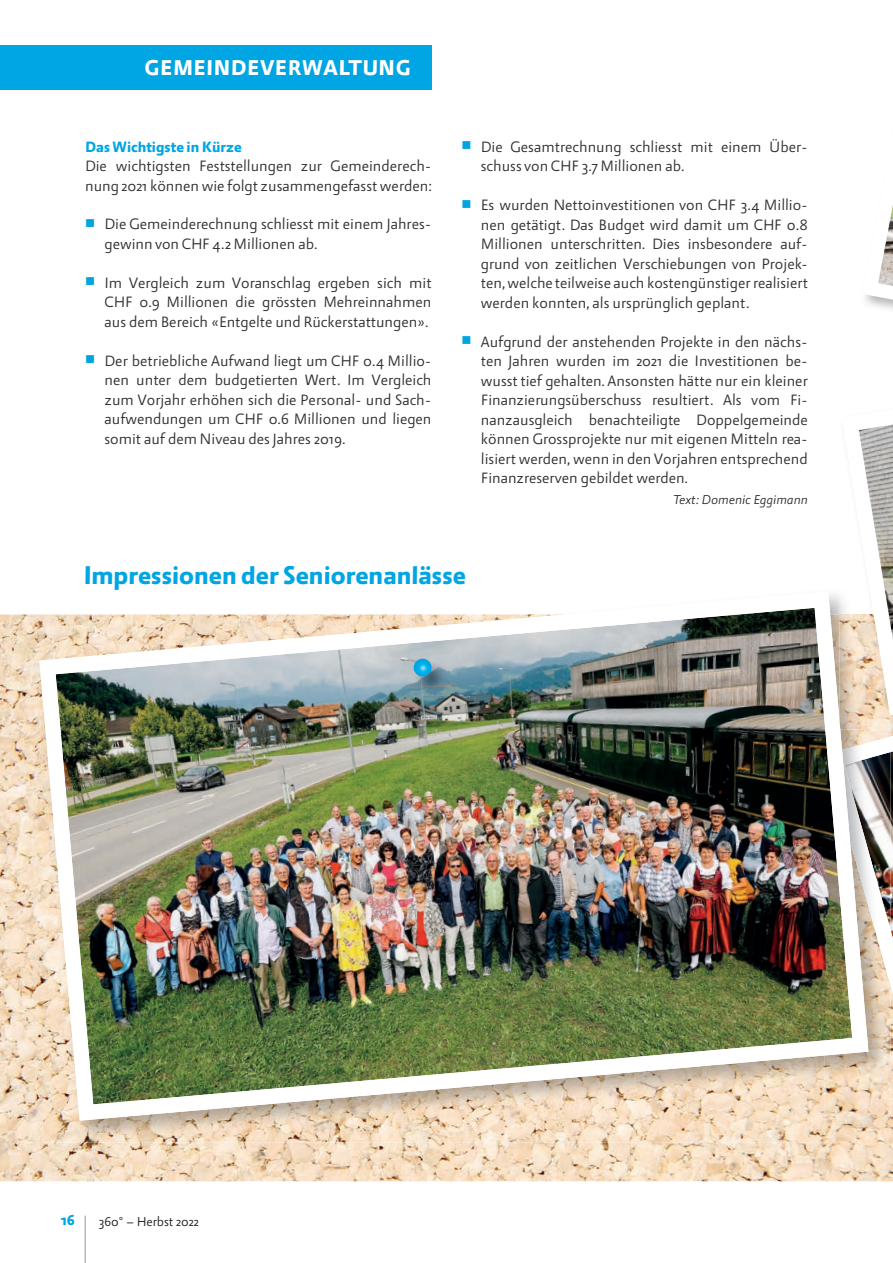
<style>
.page{position:relative;width:893px;height:1263px;background:#fff}
.page>*{position:absolute;margin:0;border:0;box-sizing:border-box;transform-origin:0 0}
.t1{font:27px "Allegra 6 Bold";color:#00a5e3}
.t2{font:22.5px "Allegra 6 Bold";letter-spacing:.03em;color:#fff}
.t3{font:16.5px "Allegra 6 Bold";color:#00a5e3}
.t4{font:15.75px/19.5px "Allegra 2 Regular";color:#312f30;text-align:justify}
.t5{font:15.75px "Allegra 6 Bold";color:#00a5e3}
.t6{font:13.5px "Allegra 22 Regular Italic";color:#312f30}
.t7{font:13.5px "Allegra 2 Regular";color:#231f20}
.s1{color:#00a4de}
</style>
<div class="page">
<img style="left:0;top:614px;width:893px;height:567px">
<hr style="left:85px;top:1215px;width:1px;height:48px;background:#939598">
<div style="left:0;top:46px;width:432px;height:44px;background:#00a5e3"></div>
<img style="left:868px;top:729px;width:25px;height:386px">
<svg style="left:868px;top:736px;width:25px;height:258px"></svg>
<img style="left:36px;top:667px;width:53px;height:475px">
<img style="left:410px;top:1121px;width:427px;height:21px">
<img style="left:837px;top:1115px;width:53px;height:27px">
<img style="left:89px;top:1121px;width:321px;height:21px">
<img style="left:868px;top:736px;width:22px;height:249px">
<img style="left:39px;top:594px;width:829px;height:527px">
<img style="left:413px;top:659px;width:36px;height:36px">
<svg style="left:413px;top:659px;width:19px;height:18px"></svg>
<svg style="left:830px;top:205px;width:63px;height:524px"></svg>
<h2 class="t2" style="left:145px;top:55px;width:267px">GEMEINDEVERWALTUNG</h2>
<p class="t5" style="left:85px;top:138px;width:158px">Das Wichtigste in Kürze</p>
<p class="t4" style="left:85px;top:157px;width:348px">Die wichtigsten Feststellungen zur Gemeinderech&shy;nung 2021 können wie folgt zusammengefasst werden:</p>
<p class="t4" style="left:105px;top:215px;width:329px;text-indent:-19px"><span class="s1">■</span> Die Gemeinderechnung schliesst mit einem Jahres&shy;gewinn von CHF 4.2 Millionen ab.</p>
<p class="t4" style="left:105px;top:273px;width:329px;text-indent:-19px"><span class="s1">■</span> Im Vergleich zum Voranschlag ergeben sich mit CHF 0.9 Millionen die grössten Mehreinnahmen aus dem Bereich «Entgelte und Rückerstattungen».</p>
<p class="t4" style="left:105px;top:351px;width:329px;text-indent:-19px"><span class="s1">■</span> Der betriebliche Aufwand liegt um CHF 0.4 Millio&shy;nen unter dem budgetierten Wert. Im Vergleich zum Vorjahr erhöhen sich die Personal- und Sach&shy;aufwendungen um CHF 0.6 Millionen und liegen somit auf dem Niveau des Jahres 2019.</p>
<p class="t4" style="left:481px;top:137px;width:329px;text-indent:-19px"><span class="s1">■</span> Die Gesamtrechnung schliesst mit einem Über&shy;schuss von CHF 3.7 Millionen ab.</p>
<p class="t4" style="left:481px;top:196px;width:329px;text-indent:-19px"><span class="s1">■</span> Es wurden Nettoinvestitionen von CHF 3.4 Millio&shy;nen getätigt. Das Budget wird damit um CHF 0.8<br>Millionen unterschritten. Dies insbesondere auf&shy;grund von zeitlichen Verschiebungen von Projek&shy;ten, welche teilweise auch kostengünstiger realisiert werden konnten, als ursprünglich geplant.</p>
<p class="t4" style="left:481px;top:332px;width:329px;text-indent:-19px"><span class="s1">■</span> Aufgrund der anstehenden Projekte in den nächs&shy;ten Jahren wurden im 2021 die Investitionen be&shy;wusst tief gehalten. Ansonsten hätte nur ein kleiner Finanzierungsüberschuss resultiert. Als vom Fi&shy;nanzausgleich benachteiligte Doppelgemeinde können Grossprojekte nur mit eigenen Mitteln rea&shy;lisiert werden, wenn in den Vorjahren entsprechend Finanzreserven gebildet werden.</p>
<p class="t6" style="left:673px;top:493px;width:136px">Text: Domenic Eggimann</p>
<h1 class="t1" style="left:83px;top:560px;width:384px">Impressionen der Seniorenanlässe</h1>
<p class="t3" style="left:61px;top:1210px;width:15px">16</p>
<p class="t7" style="left:99px;top:1214px;width:101px">360° – Herbst 2022</p>
</div>
